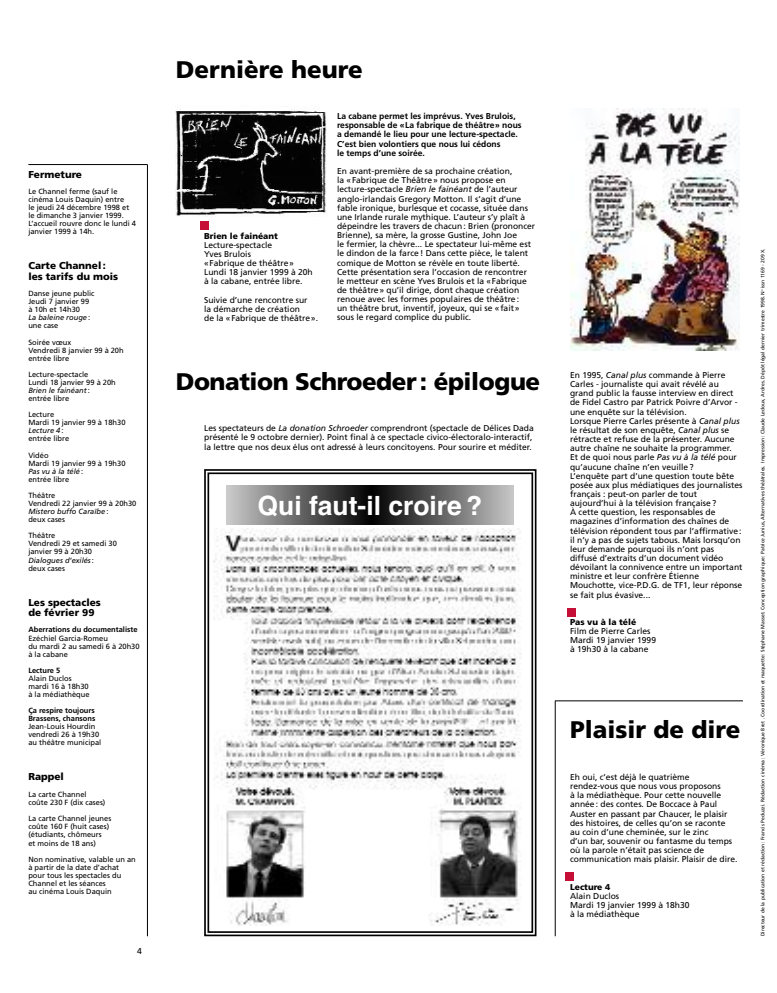
<style>
.page{position:relative;width:777px;height:993px;background:#fff}
.page>*{position:absolute;margin:0;border:0;box-sizing:border-box;transform-origin:0 0}
.t1{font:700 26.4px "Helvetica";color:#fff}
.t2{font:900 24px "Frutiger";color:#000}
.t3{font:900 24px "Frutiger";letter-spacing:-.02em;color:#000}
.t4{font:900 10px/10.8px "Frutiger";color:#000}
.t5{font:8.5px/9.1px "Frutiger";color:#000}
.t6{font:700 8.5px/9.1px "Frutiger";color:#000}
.t7{font:900 8.5px "Frutiger";color:#000}
.t8{font:7.5px/8.1px "Frutiger";color:#000}
.t9{font:700 7.5px/8.1px "Frutiger";color:#000}
.t10{font:5px "Frutiger";color:#000}
.s1{font-style:italic}
</style>
<div class="page">
<hr style="left:28px;top:164px;width:119px;height:1px;background:#000">
<hr style="left:147px;top:164px;width:1px;height:771px;background:#000">
<hr style="left:555px;top:700px;width:188px;height:1px;background:#000">
<hr style="left:555px;top:700px;width:1px;height:235px;background:#000">
<div style="left:566px;top:872px;width:8px;height:8px;background:#c50f36"></div>
<img style="left:176px;top:109px;width:150px;height:107px">
<div style="left:567px;top:608px;width:8px;height:8px;background:#c50f36"></div>
<div style="left:200px;top:221px;width:8px;height:9px;background:#c50f36"></div>
<img style="left:213px;top:528px;width:308px;height:397px">
<div style="left:204px;top:469px;width:332px;height:466px;border:2px solid #000"></div>
<div style="left:207px;top:472px;width:326px;height:460px;border:2px solid #000"></div>
<img style="left:570px;top:108px;width:169px;height:242px">
<svg style="left:227px;top:485px;width:286px;height:39px;background:#646464"></svg>
<p class="t4" style="left:28px;top:169px;width:55px">Fermeture</p>
<p class="t8" style="left:28px;top:188px;width:109px">Le Channel ferme (sauf le cinéma Louis Daquin) entre<br>le jeudi 24 décembre 1998 et le dimanche 3 janvier 1999.<br>L’accueil rouvre donc le lundi 4 janvier 1999 à 14h.</p>
<p class="t4" style="left:28px;top:261px;width:91px">Carte Channel: les tarifs du mois</p>
<p class="t8" style="left:28px;top:290px;width:68px">Danse jeune public<br>Jeudi 7 janvier 99 à 10h et 14h30<br><span class="s1">La baleine rouge</span>: une case</p>
<p class="t8" style="left:28px;top:338px;width:97px">Soirée vœux<br>Vendredi 8 janvier 99 à 20h entrée libre</p>
<p class="t8" style="left:28px;top:370px;width:89px">Lecture-spectacle<br>Lundi 18 janvier 99 à 20h<br><span class="s1">Brien le fainéant</span>:<br>entrée libre</p>
<p class="t8" style="left:28px;top:411px;width:99px">Lecture<br>Mardi 19 janvier 99 à 18h30<br><span class="s1">Lecture 4</span>:<br>entrée libre</p>
<p class="t8" style="left:28px;top:451px;width:99px">Vidéo<br>Mardi 19 janvier 99 à 19h30<br><span class="s1">Pas vu à la télé</span>:<br>entrée libre</p>
<p class="t8" style="left:28px;top:491px;width:110px">Théâtre<br>Vendredi 22 janvier 99 à 20h30<br><span class="s1">Mistero buffo Caraïbe</span>:<br>deux cases</p>
<p class="t8" style="left:28px;top:532px;width:90px">Théâtre<br>Vendredi 29 et samedi 30 janvier 99 à 20h30<br><span class="s1">Dialogues d‘exilés</span>:<br>deux cases</p>
<p class="t4" style="left:28px;top:597px;width:74px">Les spectacles de février 99</p>
<p class="t9" style="left:28px;top:626px;width:111px">Aberrations du documentaliste</p>
<p class="t8" style="left:28px;top:634px;width:113px">Ezéchiel Garcia-Romeu<br>du mardi 2 au samedi 6 à 20h30 à la cabane</p>
<p class="t9" style="left:28px;top:666px;width:33px">Lecture 5</p>
<p class="t8" style="left:28px;top:674px;width:63px">Alain Duclos mardi 16 à 18h30 à la médiathèque</p>
<p class="t9" style="left:28px;top:706px;width:69px">Ça respire toujours<br>Brassens, chansons</p>
<p class="t8" style="left:28px;top:723px;width:74px">Jean-Louis Hourdin vendredi 26 à 19h30 au théâtre municipal</p>
<p class="t4" style="left:28px;top:772px;width:37px">Rappel</p>
<p class="t8" style="left:28px;top:790px;width:79px">La carte Channel coûte 230 F (dix cases)</p>
<p class="t8" style="left:28px;top:815px;width:84px">La carte Channel jeunes coûte 160 F (huit cases) (étudiants, chômeurs<br>et moins de 18 ans)</p>
<p class="t8" style="left:28px;top:855px;width:109px">Non nominative, valable un an à partir de la date d’achat pour tous les spectacles du<br>Channel et les séances<br>au cinéma Louis Daquin</p>
<p class="t5" style="left:137px;top:946px;width:6px">4</p>
<h2 class="t2" style="left:176px;top:60px;width:188px">Dernière heure</h2>
<p class="t7" style="left:204px;top:232px;width:75px">Brien le fainéant</p>
<p class="t5" style="left:204px;top:241px;width:110px">Lecture-spectacle<br>Yves Brulois<br>«Fabrique de théâtre»<br>Lundi 18 janvier 1999 à 20h à la cabane, entrée libre.</p>
<p class="t5" style="left:204px;top:296px;width:115px">Suivie d’une rencontre sur<br>la démarche de création<br>de la «Fabrique de théâtre».</p>
<p class="t6" style="left:337px;top:112px;width:186px">La cabane permet les imprévus. Yves Brulois, responsable de «La fabrique de théâtre» nous a demandé le lieu pour une lecture-spectacle.<br>C’est bien volontiers que nous lui cédons<br>le temps d’une soirée.</p>
<p class="t5" style="left:337px;top:167px;width:200px">En avant-première de sa prochaine création,<br>la «Fabrique de Théâtre» nous propose en lecture-spectacle <span class="s1">Brien le fainéant</span> de l’auteur anglo-irlandais Gregory Motton. Il s’agit d’une fable ironique, burlesque et cocasse, située dans une Irlande rurale mythique. L’auteur s’y plaît à dépeindre les travers de chacun: Brien (prononcer Brienne), sa mère, la grosse Gustine, John Joe<br>le fermier, la chèvre... Le spectateur lui-même est le dindon de la farce! Dans cette pièce, le talent comique de Motton se révèle en toute liberté.<br>Cette présentation sera l’occasion de rencontrer le metteur en scène Yves Brulois et la «Fabrique de théâtre» qu’il dirige, dont chaque création renoue avec les formes populaires de théâtre:<br>un théâtre brut, inventif, joyeux, qui se «fait» sous le regard complice du public.</p>
<h2 class="t3" style="left:176px;top:372px;width:366px">Donation Schroeder : épilogue</h2>
<p class="t5" style="left:204px;top:424px;width:331px">Les spectateurs de <span class="s1">La donation Schroeder</span> comprendront (spectacle de Délices Dada présenté le 9 octobre dernier). Point final à ce spectacle civico-électoralo-interactif, la lettre que nos deux élus ont adressé à leurs concitoyens. Pour sourire et méditer.</p>
<h1 class="t1" style="left:258px;top:490px;width:226px">Qui faut-il croire ?</h1>
<p class="t5" style="left:570px;top:371px;width:174px">En 1995, <span class="s1">Canal plus</span> commande à Pierre Carles - journaliste qui avait révélé au grand public la fausse interview en direct de Fidel Castro par Patrick Poivre d’Arvor - une enquête sur la télévision.<br>Lorsque Pierre Carles présente à <span class="s1">Canal plus </span>le résultat de son enquête, <span class="s1">Canal plus</span> se rétracte et refuse de la présenter. Aucune autre chaîne ne souhaite la programmer.<br>Et de quoi nous parle <span class="s1">Pas vu à la télé</span> pour qu’aucune chaîne n’en veuille?<br>L’enquête part d’une question toute bête posée aux plus médiatiques des journalistes français : peut-on parler de tout aujourd’hui à la télévision française?<br>À cette question, les responsables de magazines d’information des chaînes de télévision répondent tous par l’affirmative: il n’y a pas de sujets tabous. Mais lorsqu’on leur demande pourquoi ils n’ont pas diffusé d’extraits d’un document vidéo dévoilant la connivence entre un important ministre et leur confrère Étienne Mouchotte, vice-P.D.G. de TF1, leur réponse se fait plus évasive...</p>
<p class="t7" style="left:570px;top:618px;width:68px">Pas vu à la télé</p>
<p class="t5" style="left:570px;top:627px;width:87px">Film de Pierre Carles<br>Mardi 19 janvier 1999 à 19h30 à la cabane</p>
<h2 class="t2" style="left:570px;top:720px;width:172px">Plaisir de dire</h2>
<p class="t5" style="left:570px;top:772px;width:169px">Eh oui, c’est déjà le quatrième rendez-vous que nous vous proposons<br>à la médiathèque. Pour cette nouvelle année: des contes. De Boccace à Paul Auster en passant par Chaucer, le plaisir des histoires, de celles qu’on se raconte au coin d’une cheminée, sur le zinc<br>d’un bar, souvenir ou fantasme du temps où la parole n’était pas science de communication mais plaisir. Plaisir de dire.</p>
<p class="t7" style="left:570px;top:883px;width:42px">Lecture 4</p>
<p class="t5" style="left:570px;top:891px;width:121px">Alain Duclos<br>Mardi 19 janvier 1999 à 18h30 à la médiathèque</p>
<p class="t10" style="left:760px;top:935px;width:689px;rotate:-90deg">Directeur de la publication et rédaction: Francis Peduzzi. Rédaction cinéma: Véronique Bret . Coordination et maquette: Stéphane Masset. Conception graphique: Patrice Junius, Alternatives théâtrales. Impression: Claude Ledoux, Ardres. Dépôt légal dernier trimestre 1998. N<sup>o</sup> issn 1169 - 209 X.</p>
</div>
